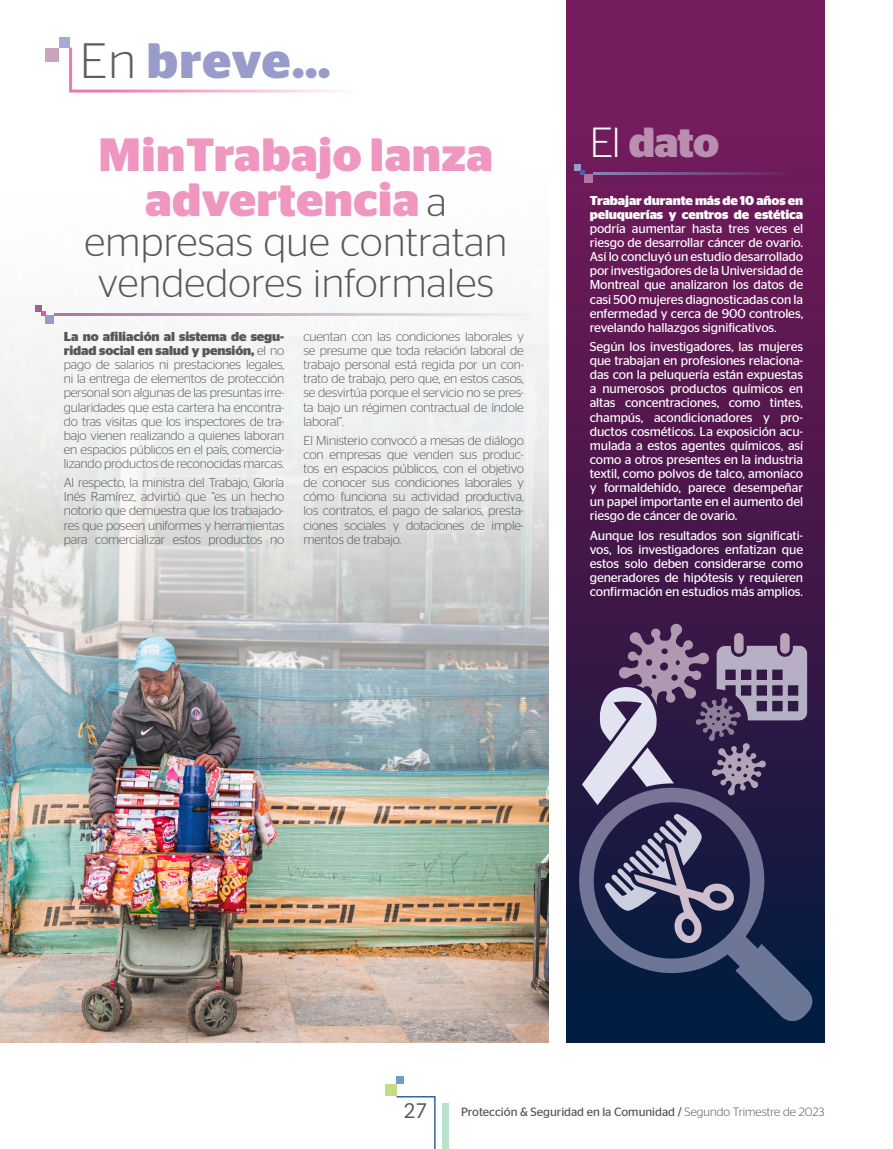
<style>
.page{position:relative;width:893px;height:1149px;background:#fff}
.page>*{position:absolute;margin:0;border:0;box-sizing:border-box;transform-origin:0 0}
.t1{font:700 49.5px "Stag Sans";letter-spacing:.02em;color:#999cca}
.t2{font:700 46.5px/45px "Stag Sans";letter-spacing:.01em;color:#ef97c1;text-align:center}
.t3{font:700 42px "Stag Sans";color:#ba8eaf}
.t4{font:300 40.5px/40.5px "Stag Sans";letter-spacing:.01em;color:#575756;text-align:center}
.t5{font:21px "Caecilia LT Std";color:#575756}
.t6{font:300 12.9px/14.1px "Stag Sans";letter-spacing:-.01em;color:#575756;text-align:justify}
.t7{font:12.9px/14.1px "Stag Sans";letter-spacing:-.01em;color:#fff;text-align:justify}
.t8{font:700 12.9px/14.1px "Stag Sans";letter-spacing:-.01em;color:#fff}
.t9{font:12px "Stag Sans";color:#525251}
.s1{font-weight:300;color:#5f5e5e}
.s2{font-weight:300;font-size:40.5px;color:#575756}
.s3{font-weight:700}
.s4{font-weight:300;color:#fff}
.s5{font-weight:300}
</style>
<div class="page">
<svg style="left:395px;top:1095px;width:41px;height:53px"></svg>
<div style="left:442px;top:1102px;width:7px;height:46px;background:#b9e3ca"></div>
<div style="left:385px;top:1083px;width:12px;height:12px;background:#c4dc84"></div>
<div style="left:397px;top:1076px;width:7px;height:7px;background:#739cc3"></div>
<svg style="left:69px;top:47px;width:270px;height:46px"></svg>
<div style="left:45px;top:48px;width:14px;height:13px;background:#c8a4c0"></div>
<div style="left:59px;top:37px;width:11px;height:11px;background:#a7aad2"></div>
<img style="left:0;top:842px;width:548px;height:200px">
<div style="left:567px;top:0;width:258px;height:1042px;background:linear-gradient(to bottom,#841a5f,#03193b)"></div>
<hr style="left:593px;top:172px;width:232px;height:2px;background:#8583b8">
<div style="left:585px;top:174px;width:8px;height:9px;background:#ad77a0"></div>
<svg style="left:574px;top:164px;width:11px;height:10px"></svg>
<img style="left:0;top:296px;width:549px;height:546px">
<hr style="left:54px;top:313px;width:494px;height:2px;background:#ad77a0">
<div style="left:46px;top:315px;width:8px;height:9px;background:#999cca"></div>
<svg style="left:35px;top:305px;width:11px;height:10px"></svg>
<svg style="left:579px;top:787px;width:233px;height:233px;background:#273357"></svg>
<svg style="left:605px;top:813px;width:129px;height:129px;background:#4d4f6f"></svg>
<svg style="left:582px;top:623px;width:225px;height:181px;background:#645376"></svg>
<h1 class="t1" style="left:80px;top:32px;width:252px"><span class="s1">En</span> breve…</h1>
<h2 class="t2" style="left:99px;top:132px;width:396px">MinTrabajo lanza advertencia <span class="s2">a</span></h2>
<h3 class="t4" style="left:85px;top:221px;width:424px">empresas que contratan vendedores informales</h3>
<p class="t6" style="left:64px;top:329px;width:222px"><span class="s3">La no afiliación al sistema de segu&shy;ridad social en salud y pensión,</span> el no pago de salarios ni prestaciones legales, ni la entrega de elementos de protección personal son algunas de las presuntas irre&shy;gularidades que esta cartera ha encontra&shy;do tras visitas que los inspectores de tra&shy;bajo vienen realizando a quienes laboran en espacios públicos en el país, comercia&shy;lizando productos de reconocidas marcas.</p>
<p class="t6" style="left:64px;top:475px;width:222px">Al respecto, la ministra del Trabajo, Gloría Inés Ramírez, advirtió que “es un hecho notorio que demuestra que los trabajado&shy;res que poseen uniformes y herramientas para comercializar estos productos no</p>
<p class="t6" style="left:303px;top:329px;width:222px">cuentan con las condiciones laborales y se presume que toda relación laboral de trabajo personal está regida por un con&shy;trato de trabajo, pero que, en estos casos, se desvirtúa porque el servicio no se pres&shy;ta bajo un régimen contractual de índole laboral”.</p>
<p class="t6" style="left:303px;top:433px;width:222px">El Ministerio convocó a mesas de diálogo con empresas que venden sus produc&shy;tos en espacios públicos, con el objetivo de conocer sus condiciones laborales y cómo funciona su actividad productiva, los contratos, el pago de salarios, presta&shy;ciones sociales y dotaciones de imple&shy;mentos de trabajo.</p>
<h3 class="t3" style="left:590px;top:118px;width:131px"><span class="s4">El</span> dato</h3>
<p class="t8" style="left:590px;top:193px;width:215px">Trabajar durante más de 10 años en peluquerías y centros de estética</p>
<p class="t7" style="left:590px;top:221px;width:215px">podría aumentar hasta tres veces el riesgo de desarrollar cáncer de ovario.<br>Así lo concluyó un estudio desarrollado por investigadores de la Universidad de Montreal que analizaron los datos de casi 500 mujeres diagnosticadas con la enfermedad y cerca de 900 controles, revelando hallazgos significativos.</p>
<p class="t7" style="left:590px;top:339px;width:215px">Según los investigadores, las mujeres que trabajan en profesiones relaciona&shy;das con la peluquería están expuestas a numerosos productos químicos en altas concentraciones, como tintes, champús, acondicionadores y pro&shy;ductos cosméticos. La exposición acu&shy;mulada a estos agentes químicos, así como a otros presentes en la industria textil, como polvos de talco, amoníaco y formaldehído, parece desempeñar un papel importante en el aumento del riesgo de cáncer de ovario.</p>
<p class="t7" style="left:590px;top:528px;width:215px">Aunque los resultados son significati&shy;vos, los investigadores enfatizan que estos solo deben considerarse como generadores de hipótesis y requieren confirmación en estudios más amplios.</p>
<h3 class="t5" style="left:404px;top:1098px;width:25px">27</h3>
<p class="t9" style="left:461px;top:1104px;width:365px">Protección &amp; Seguridad en la Comunidad / <span class="s5">Segundo Trimestre de 2023</span></p>
</div>
